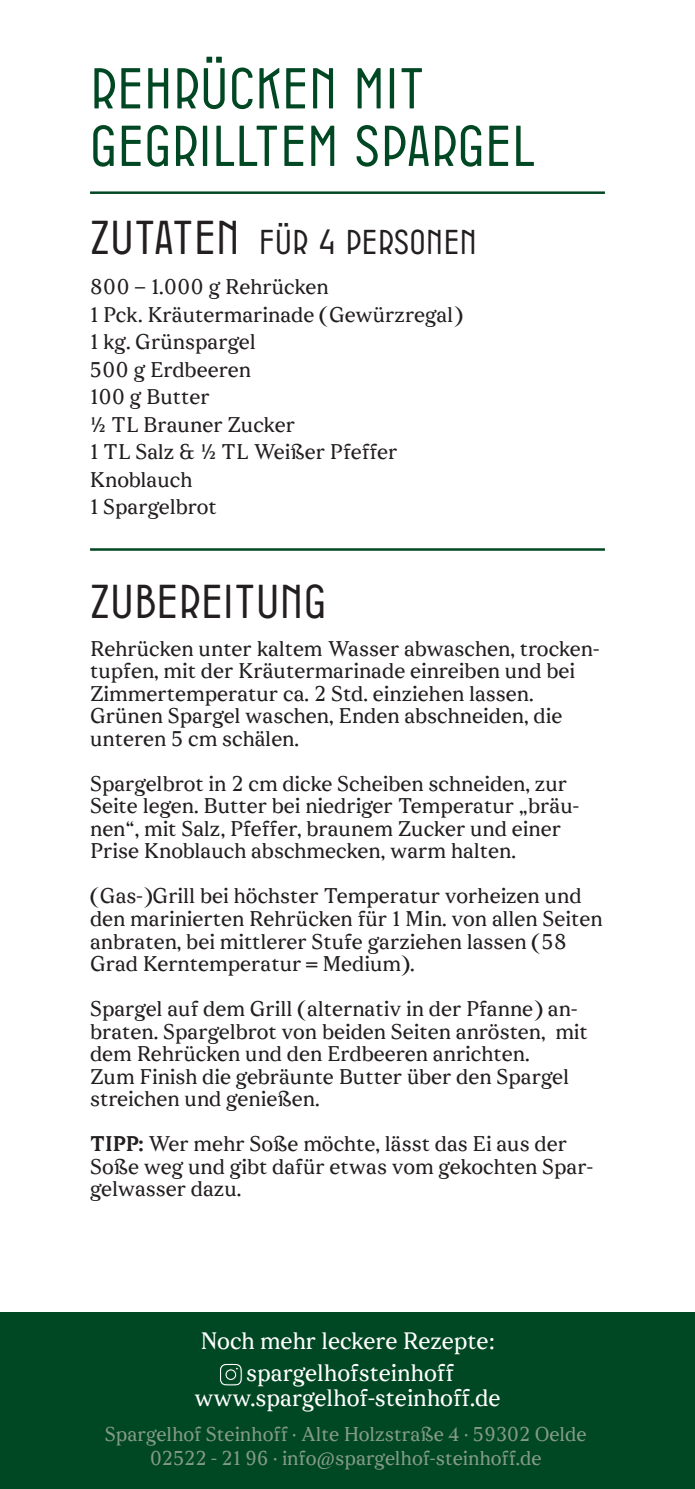
<style>
.page{position:relative;width:695px;height:1489px;background:#fff}
.page>*{position:absolute;margin:0;border:0;box-sizing:border-box;transform-origin:0 0}
.t1{font:57.5px "PARKING";color:#004723}
.t2{font:47.5px "PARKING";color:#231f20}
.t3{font:34.5px "PARKING";color:#231f20}
.t4{font:23.75px "Sfizia";color:#fff}
.t5{font:21.25px/22.5px "Sfizia";color:#231f20}
.t6{font:20px "Sfizia";color:#839a87}
.s1{font-size:47.5px}
.s2{font-weight:700}
</style>
<div class="page">
<div style="left:0;top:1312px;width:694px;height:176px;background:#004723"></div>
<svg style="left:219px;top:1363px;width:23px;height:22px"></svg>
<hr style="left:90px;top:548px;width:514px;height:2px;background:#004723">
<hr style="left:90px;top:191px;width:514px;height:3px;background:#004723">
<p class="t1" style="left:90px;top:54px;width:336px">REHRÜCKEN MIT</p>
<p class="t1" style="left:90px;top:111px;width:447px">GEGRILLTEM SPARGEL</p>
<p class="t3" style="left:90px;top:221px;width:388px"><span class="s1">ZUTATEN</span> FÜR 4 PERSONEN</p>
<p class="t5" style="left:90px;top:275px;width:240px">800 – 1.000 g Rehrücken</p>
<p class="t5" style="left:90px;top:303px;width:374px">1 Pck. Kräutermarinade (Gewürzregal)</p>
<p class="t5" style="left:90px;top:330px;width:167px">1 kg. Grünspargel</p>
<p class="t5" style="left:90px;top:358px;width:163px">500 g Erdbeeren</p>
<p class="t5" style="left:90px;top:385px;width:121px">100 g Butter</p>
<p class="t5" style="left:90px;top:413px;width:206px">½ TL Brauner Zucker</p>
<p class="t5" style="left:90px;top:440px;width:309px">1 TL Salz &amp; ½ TL Weißer Pfeffer</p>
<p class="t5" style="left:90px;top:468px;width:104px">Knoblauch</p>
<p class="t5" style="left:90px;top:495px;width:128px">1 Spargelbrot</p>
<p class="t2" style="left:90px;top:572px;width:238px">ZUBEREITUNG</p>
<p class="t5" style="left:90px;top:637px;width:511px">Rehrücken unter kaltem Wasser abwaschen, trocken&shy;tupfen, mit der Kräutermarinade einreiben und bei<br>Zimmertemperatur ca. 2 Std. einziehen lassen.</p>
<p class="t5" style="left:90px;top:704px;width:473px">Grünen Spargel waschen, Enden abschneiden, die unteren 5 cm schälen.</p>
<p class="t5" style="left:90px;top:772px;width:490px">Spargelbrot in 2 cm dicke Scheiben schneiden, zur Seite legen. Butter bei niedriger Temperatur „bräu&shy;nen“, mit Salz, Pfeffer, braunem Zucker und einer Prise Knoblauch abschmecken, warm halten.</p>
<p class="t5" style="left:90px;top:884px;width:514px">(Gas-)Grill bei höchster Temperatur vorheizen und den marinierten Rehrücken für 1 Min. von allen Seiten anbraten, bei mittlerer Stufe garziehen lassen (58<br>Grad Kerntemperatur = Medium).</p>
<p class="t5" style="left:90px;top:997px;width:499px">Spargel auf dem Grill (alternativ in der Pfanne) an&shy;braten. Spargelbrot von beiden Seiten anrösten, mit dem Rehrücken und den Erdbeeren anrichten.</p>
<p class="t5" style="left:90px;top:1064px;width:480px">Zum Finish die gebräunte Butter über den Spargel streichen und genießen.</p>
<p class="t5" style="left:90px;top:1132px;width:504px"><span class="s2">TIPP:</span> Wer mehr Soße möchte, lässt das Ei aus der<br>Soße weg und gibt dafür etwas vom gekochten Spar&shy;gelwasser dazu.</p>
<p class="t4" style="left:200px;top:1325px;width:295px">Noch mehr leckere Rezepte:</p>
<p class="t4" style="left:246px;top:1358px;width:209px">spargelhofsteinhoff</p>
<p class="t4" style="left:194px;top:1383px;width:308px">www.spargelhof-steinhoff.de</p>
<p class="t6" style="left:105px;top:1421px;width:483px">Spargelhof Steinhoff · Alte Holzstraße 4 · 59302 Oelde</p>
<p class="t6" style="left:150px;top:1445px;width:393px">02522 - 21 96 · info@spargelhof-steinhoff.de</p>
</div>
